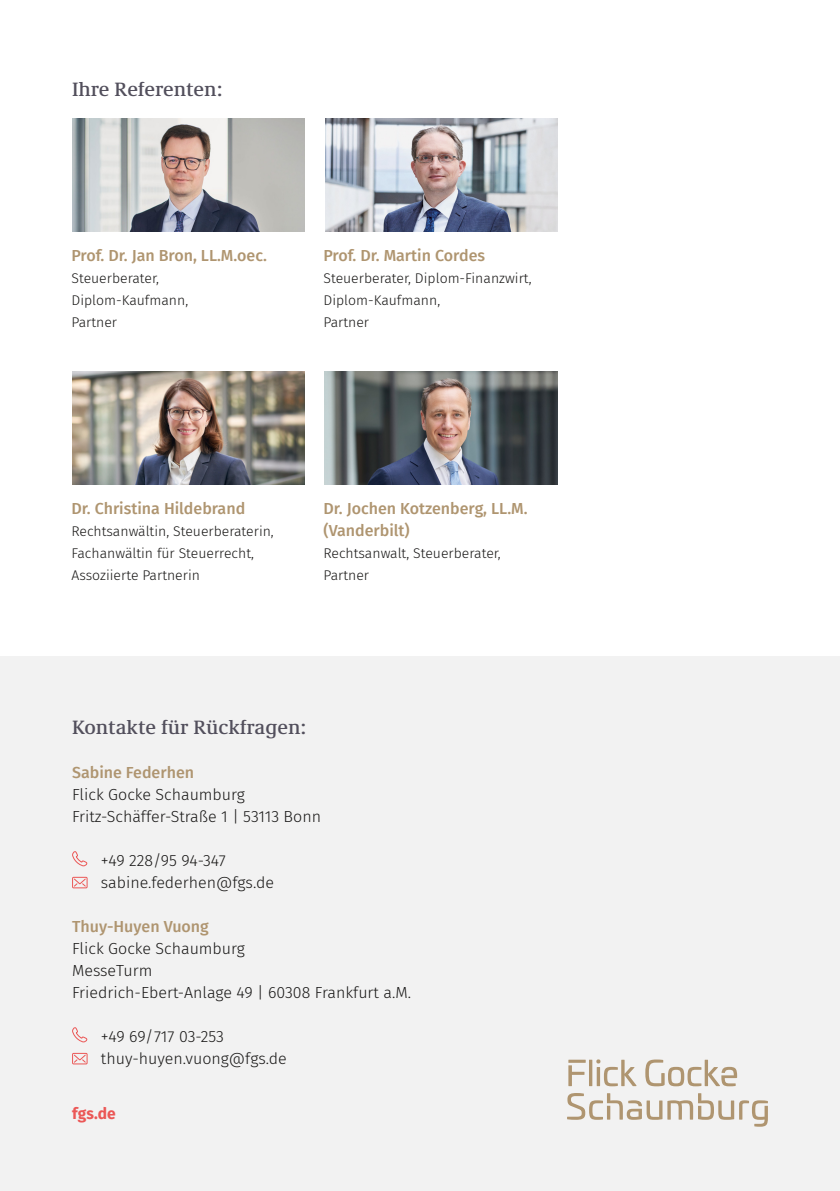
<style>
.page{position:relative;width:840px;height:1191px;background:#fff}
.page>*{position:absolute;margin:0;border:0;box-sizing:border-box;transform-origin:0 0}
.t1{font:500 20px "Demos Next Pro";color:#524f5c}
.t2{font:300 16px/22px "Fira Sans";color:#181716}
.t3{font:500 16px/22px "Fira Sans";color:#af9570}
.t4{font:700 16px "Fira Sans";color:#eb5756}
.t5{font:300 14px/22px "Fira Sans";color:#181716}
</style>
<div class="page">
<div style="left:0;top:657px;width:839px;height:534px;background:#f2f2f2"></div>
<svg style="left:567px;top:1093px;width:200px;height:33px"></svg>
<svg style="left:568px;top:1059px;width:17px;height:27px"></svg>
<svg style="left:588px;top:1059px;width:4px;height:27px"></svg>
<svg style="left:596px;top:1059px;width:40px;height:27px"></svg>
<svg style="left:645px;top:1059px;width:91px;height:27px"></svg>
<img style="left:72px;top:118px;width:232px;height:113px">
<img style="left:325px;top:118px;width:232px;height:113px">
<svg style="left:72px;top:1027px;width:16px;height:16px"></svg>
<svg style="left:72px;top:1052px;width:16px;height:13px"></svg>
<img style="left:72px;top:371px;width:232px;height:113px">
<svg style="left:72px;top:851px;width:16px;height:16px"></svg>
<svg style="left:72px;top:876px;width:16px;height:13px"></svg>
<img style="left:325px;top:371px;width:232px;height:113px">
<h1 class="t1" style="left:72px;top:76px;width:152px">Ihre Referenten:</h1>
<p class="t3" style="left:71px;top:244px;width:197px">Prof. Dr. Jan Bron, LL.M.oec.</p>
<p class="t5" style="left:71px;top:267px;width:118px">Steuerberater,<br>Diplom-Kaufmann,<br>Partner</p>
<p class="t3" style="left:323px;top:244px;width:163px">Prof. Dr. Martin Cordes</p>
<p class="t5" style="left:323px;top:267px;width:209px">Steuerberater, Diplom-Finanzwirt,<br>Diplom-Kaufmann,<br>Partner</p>
<p class="t3" style="left:71px;top:497px;width:175px">Dr. Christina Hildebrand</p>
<p class="t5" style="left:71px;top:520px;width:204px">Rechtsanwältin, Steuerberaterin,<br>Fachanwältin für Steuerrecht,<br>Assoziierte Partnerin</p>
<p class="t3" style="left:323px;top:497px;width:205px">Dr. Jochen Kotzenberg, LL.M. (Vanderbilt)</p>
<p class="t5" style="left:323px;top:542px;width:179px">Rechtsanwalt, Steuerberater,<br>Partner</p>
<h1 class="t1" style="left:72px;top:714px;width:235px">Kontakte für Rückfragen:</h1>
<p class="t3" style="left:72px;top:761px;width:123px">Sabine Federhen</p>
<p class="t2" style="left:72px;top:783px;width:250px">Flick Gocke Schaumburg<br>Fritz-Schäffer-Straße 1 | 53113 Bonn</p>
<p class="t2" style="left:101px;top:849px;width:175px">+49 228/95 94-347 sabine.federhen@fgs.de</p>
<p class="t3" style="left:72px;top:915px;width:138px">Thuy-Huyen Vuong</p>
<p class="t2" style="left:72px;top:937px;width:340px">Flick Gocke Schaumburg<br>MesseTurm<br>Friedrich-Ebert-Anlage 49 | 60308 Frankfurt a.M.</p>
<p class="t2" style="left:101px;top:1025px;width:187px">+49 69/717 03-253 thuy-huyen.vuong@fgs.de</p>
<p class="t4" style="left:72px;top:1100px;width:45px">fgs.de</p>
</div>
